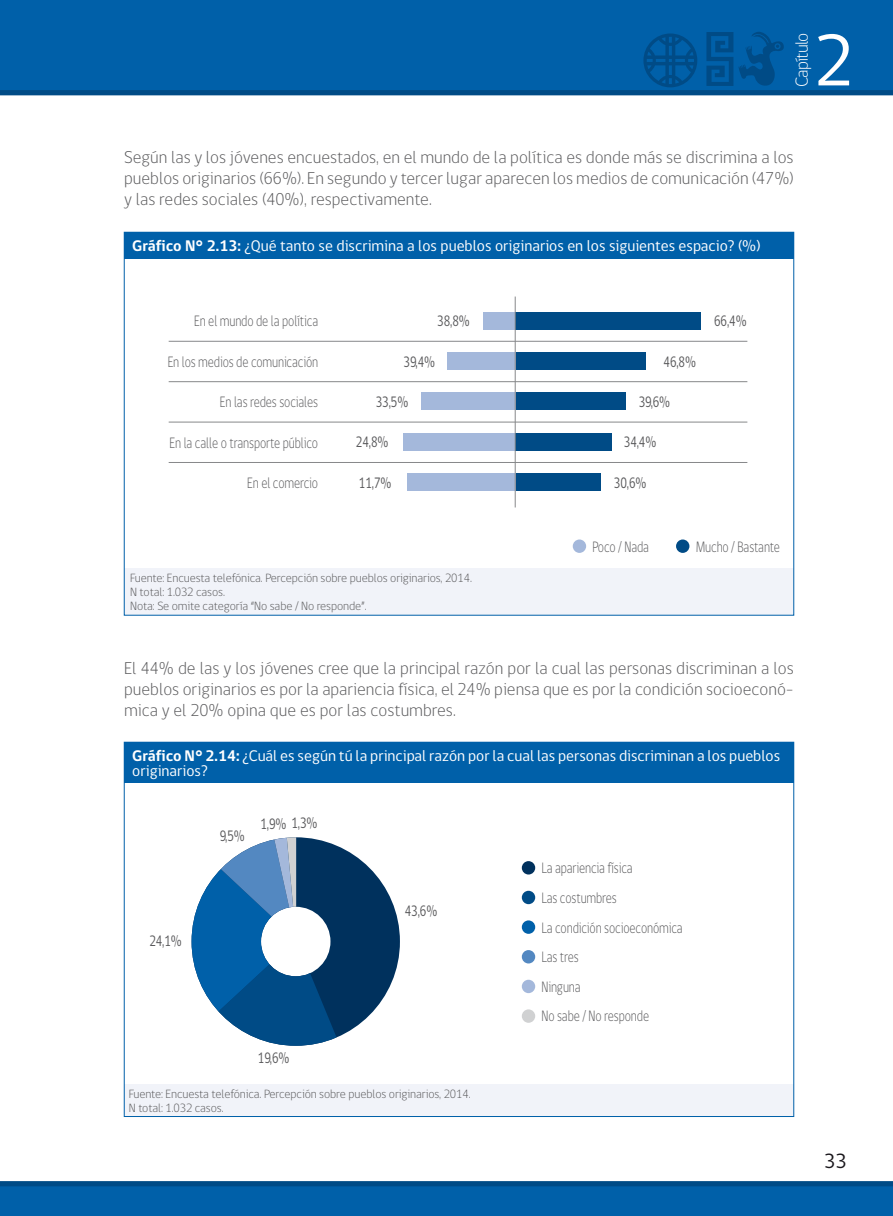
<style>
.page{position:relative;width:893px;height:1216px;background:#fff}
.page>*{position:absolute;margin:0;border:0;box-sizing:border-box;transform-origin:0 0}
.t1{font:74.55px "gob CL";color:#fff}
.t2{font:21px "gob CL";color:#1a171c}
.t3{font:300 17.85px "gob CL";letter-spacing:-.05em;color:#fff}
.t4{font:300 17.5px/21px "gob CL";color:#58585a;text-align:justify}
.t5{font:15.75px/15.8px "gob CL";color:#fff}
.t6{font:300 15.4px/29.6px "gob CL";letter-spacing:-.01em;color:#58585a;scale:.8 1}
.t7{font:15.4px "gob CL";letter-spacing:-.01em;color:#58585a;scale:.8 1}
.t8{font:300 12.25px/14px "gob CL";letter-spacing:-.01em;color:#58585a}
.s1{font-weight:700}
</style>
<div class="page">
<div style="left:0;top:0;width:893px;height:95px;background:#0060a9"></div>
<svg style="left:0;top:1181px;width:893px;height:34px;background:#005da3"></svg>
<svg style="left:706px;top:31px;width:79px;height:56px;background:#00579a"></svg>
<svg style="left:643px;top:33px;width:54px;height:54px;background:#005699"></svg>
<div style="left:124px;top:1084px;width:670px;height:32px;background:#f1f3f9"></div>
<div style="left:124px;top:742px;width:670px;height:40px;background:#0060a9"></div>
<svg style="left:192px;top:837px;width:208px;height:208px"></svg>
<div style="left:522px;top:979px;width:13px;height:14px;background:#a4b8db;border-radius:50%"></div>
<div style="left:522px;top:950px;width:13px;height:13px;background:#5388c1;border-radius:50%"></div>
<div style="left:522px;top:890px;width:13px;height:14px;background:#004b86;border-radius:50%"></div>
<div style="left:522px;top:920px;width:13px;height:13px;background:#0060a9;border-radius:50%"></div>
<div style="left:522px;top:861px;width:13px;height:13px;background:#00315d;border-radius:50%"></div>
<div style="left:522px;top:1009px;width:13px;height:13px;background:#d0d1d2;border-radius:50%"></div>
<div style="left:124px;top:568px;width:670px;height:47px;background:#f1f3f9"></div>
<div style="left:124px;top:232px;width:670px;height:26px;background:#0060a9"></div>
<div style="left:573px;top:539px;width:13px;height:14px;background:#a4b8db;border-radius:50%"></div>
<div style="left:676px;top:539px;width:13px;height:14px;background:#004b86;border-radius:50%"></div>
<div style="left:515px;top:312px;width:186px;height:17px;background:#004b86"></div>
<div style="left:484px;top:312px;width:31px;height:17px;background:#a4b8db"></div>
<hr style="left:169px;top:341px;width:578px;height:1px;background:#87888a">
<div style="left:515px;top:392px;width:111px;height:18px;background:#004b86"></div>
<div style="left:421px;top:392px;width:94px;height:18px;background:#a4b8db"></div>
<hr style="left:169px;top:422px;width:578px;height:1px;background:#87888a">
<div style="left:515px;top:473px;width:86px;height:18px;background:#004b86"></div>
<div style="left:407px;top:473px;width:108px;height:18px;background:#a4b8db"></div>
<div style="left:515px;top:352px;width:131px;height:18px;background:#004b86"></div>
<div style="left:447px;top:352px;width:68px;height:18px;background:#a4b8db"></div>
<hr style="left:169px;top:381px;width:578px;height:1px;background:#87888a">
<div style="left:515px;top:433px;width:96px;height:17px;background:#004b86"></div>
<div style="left:404px;top:433px;width:111px;height:17px;background:#a4b8db"></div>
<hr style="left:169px;top:462px;width:578px;height:1px;background:#87888a">
<hr style="left:515px;top:296px;width:1px;height:211px;background:#87888a">
<p class="t3" style="left:790px;top:87px;width:56px;rotate:-90deg">Capítulo</p>
<h1 class="t1" style="left:814px;top:10px;width:42px">2</h1>
<p class="t4" style="left:124px;top:147px;width:671px">Según las y los jóvenes encuestados, en el mundo de la política es donde más se discrimina a los pueblos originarios (66%). En segundo y tercer lugar aparecen los medios de comunicación (47%) y las redes sociales (40%), respectivamente.</p>
<p class="t5" style="left:132px;top:238px;width:630px"><span class="s1">Gráfico N° 2.13:</span> ¿Qué tanto se discrimina a los pueblos originarios en los siguientes espacio? (%)</p>
<p class="t6" style="left:194px;top:307px;width:156px">En el mundo de la política</p>
<p class="t7" style="left:437px;top:310px;width:42px">38,8%</p>
<p class="t7" style="left:714px;top:310px;width:42px">66,4%</p>
<p class="t6" style="left:168px;top:347px;width:190px">En los medios de comunicación</p>
<p class="t7" style="left:404px;top:351px;width:41px">39,4%</p>
<p class="t7" style="left:663px;top:351px;width:42px">46,8%</p>
<p class="t6" style="left:220px;top:387px;width:124px">En las redes sociales</p>
<p class="t7" style="left:376px;top:391px;width:42px">33,5%</p>
<p class="t7" style="left:639px;top:391px;width:41px">39,6%</p>
<p class="t6" style="left:170px;top:428px;width:187px">En la calle o transporte público</p>
<p class="t7" style="left:356px;top:431px;width:42px">24,8%</p>
<p class="t7" style="left:624px;top:431px;width:42px">34,4%</p>
<p class="t6" style="left:247px;top:468px;width:90px">En el comercio</p>
<p class="t7" style="left:359px;top:472px;width:42px">11,7%</p>
<p class="t7" style="left:614px;top:472px;width:42px">30,6%</p>
<p class="t8" style="left:130px;top:571px;width:343px">Fuente: Encuesta telefónica. Percepción sobre pueblos originarios, 2014.<br>N total: 1.032 casos.<br>Nota: Se omite categoría “No sabe / No responde”.</p>
<p class="t6" style="left:592px;top:532px;width:72px">Poco / Nada</p>
<p class="t6" style="left:696px;top:532px;width:107px">Mucho / Bastante</p>
<p class="t4" style="left:124px;top:658px;width:671px">El 44% de las y los jóvenes cree que la principal razón por la cual las personas discriminan a los pueblos originarios es por la apariencia física, el 24% piensa que es por la condición socioeconó&shy;mica y el 20% opina que es por las costumbres.</p>
<p class="t5" style="left:132px;top:748px;width:649px"><span class="s1">Gráfico N° 2.14:</span> ¿Cuál es según tú la principal razón por la cual las personas discriminan a los pueblos originarios?</p>
<p class="t7" style="left:149px;top:929px;width:42px">24,1%</p>
<p class="t7" style="left:220px;top:825px;width:33px">9,5%</p>
<p class="t7" style="left:260px;top:812px;width:73px">1,9% 1,3%</p>
<p class="t7" style="left:258px;top:1047px;width:41px">19,6%</p>
<p class="t7" style="left:405px;top:900px;width:42px">43,6%</p>
<p class="t8" style="left:129px;top:1086px;width:343px">Fuente: Encuesta telefónica. Percepción sobre pueblos originarios, 2014.<br>N total: 1.032 casos.</p>
<p class="t6" style="left:541px;top:853px;width:115px">La apariencia física</p>
<p class="t6" style="left:541px;top:883px;width:178px">Las costumbres<br>La condición socioeconómica</p>
<p class="t6" style="left:541px;top:942px;width:48px">Las tres</p>
<p class="t6" style="left:541px;top:972px;width:51px">Ninguna</p>
<p class="t6" style="left:541px;top:1001px;width:136px">No sabe / No responde</p>
<p class="t2" style="left:824px;top:1146px;width:24px">33</p>
</div>
